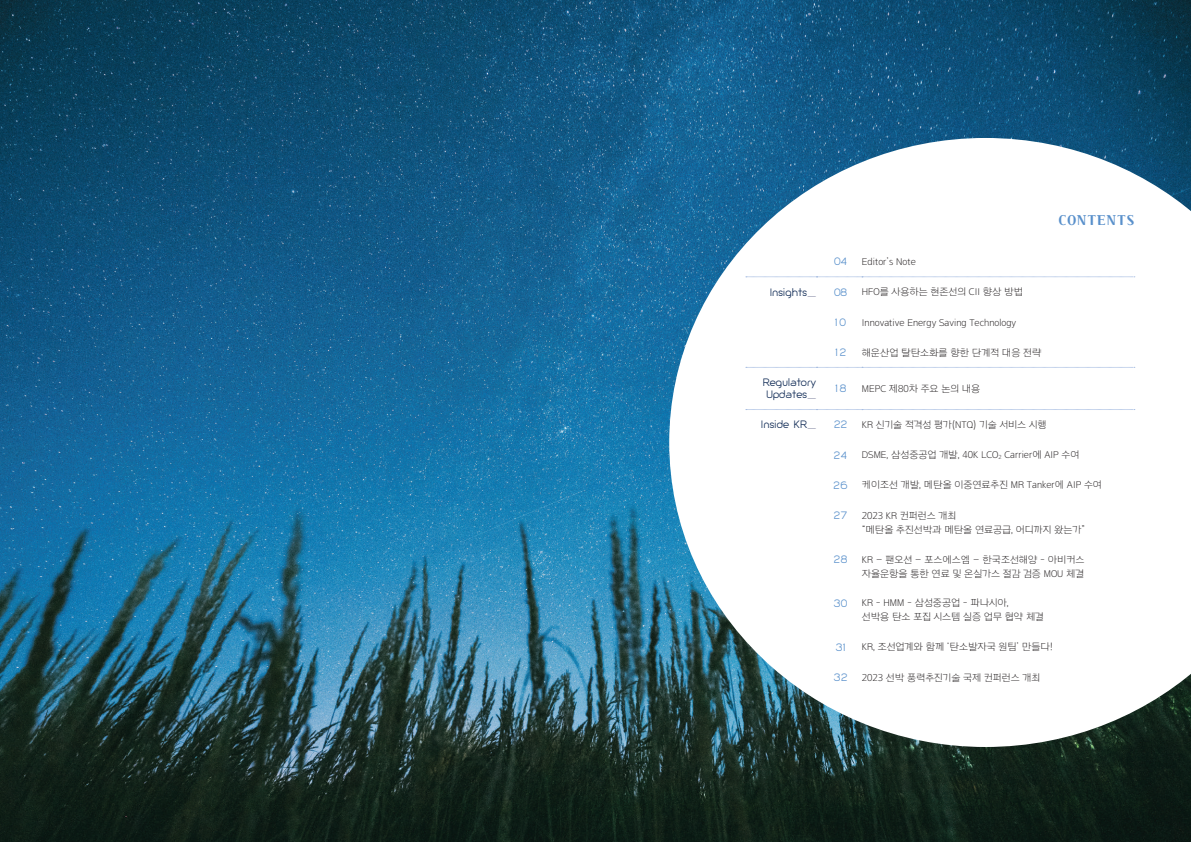
<style>
.page{position:relative;width:1191px;height:842px;background:#fff}
.page>*{position:absolute;margin:0;border:0;box-sizing:border-box;transform-origin:0 0}
.t1{font:14px "Cafe 24 Danjunghae";letter-spacing:.1em;color:#5990cb}
.t2{font:10px/14px "Arita dotum Light OTF";color:#231f20}
.t3{font:10px/12px "Giorgio";color:#0e2954;text-align:center}
.t4{font:10px "Giorgio";letter-spacing:.05em;color:#5990cb}
.s1{color:#9fa1b6}
.s2{font-size:5.8px}
</style>
<div class="page">
<img style="left:0;top:0;width:1191px;height:842px">
<svg style="left:669px;top:138px;width:522px;height:609px"></svg>
<svg style="left:746px;top:277px;width:388px;height:1px"></svg>
<svg style="left:746px;top:367px;width:388px;height:1px"></svg>
<svg style="left:746px;top:409px;width:388px;height:1px"></svg>
<p class="t4" style="left:834px;top:256px;width:15px">04</p>
<p class="t2" style="left:862px;top:255px;width:55px">Editor’s Note</p>
<h1 class="t1" style="left:1058px;top:213px;width:77px">CONTENTS</h1>
<p class="t3" style="left:769px;top:287px;width:48px">Insights<span class="s1">_</span></p>
<p class="t4" style="left:834px;top:286px;width:15px">08</p>
<p class="t2" style="left:862px;top:285px;width:163px">HFO를 사용하는 현존선의 CII 향상 방법</p>
<p class="t4" style="left:835px;top:316px;width:13px">10</p>
<p class="t2" style="left:862px;top:315px;width:156px">Innovative Energy Saving Technology</p>
<p class="t4" style="left:835px;top:346px;width:12px">12</p>
<p class="t2" style="left:862px;top:345px;width:181px">해운산업 탈탄소화를 향한 단계적 대응 전략</p>
<p class="t3" style="left:763px;top:377px;width:55px">Regulatory<br>Updates<span class="s1">_</span></p>
<p class="t4" style="left:835px;top:382px;width:13px">18</p>
<p class="t2" style="left:862px;top:382px;width:120px">MEPC 제80차 주요 논의 내용</p>
<p class="t3" style="left:761px;top:419px;width:57px">Inside KR<span class="s1">_</span></p>
<p class="t4" style="left:834px;top:418px;width:15px">22</p>
<p class="t2" style="left:862px;top:418px;width:186px">KR 신기술 적격성 평가(NTQ) 기술 서비스 시행</p>
<p class="t4" style="left:834px;top:449px;width:15px">24</p>
<p class="t2" style="left:862px;top:448px;width:219px">DSME, 삼성중공업 개발, 40K LCO<span class="s2">2</span> Carrier에 AIP 수여</p>
<p class="t4" style="left:833px;top:479px;width:15px">26</p>
<p class="t2" style="left:862px;top:478px;width:241px">케이조선 개발, 메탄올 이중연료추진 MR Tanker에 AIP 수여</p>
<p class="t4" style="left:834px;top:509px;width:15px">27</p>
<p class="t2" style="left:862px;top:508px;width:225px">2023 KR 컨퍼런스 개최<br>“메탄올 추진선박과 메탄올 연료공급, 어디까지 왔는가”</p>
<p class="t4" style="left:834px;top:553px;width:15px">28</p>
<p class="t2" style="left:862px;top:552px;width:224px">KR – 팬오션 – 포스에스엠 – 한국조선해양 - 아비커스 자율운항을 통한 연료 및 온실가스 절감 검증 MOU 체결</p>
<p class="t4" style="left:833px;top:597px;width:15px">30</p>
<p class="t2" style="left:862px;top:596px;width:183px">KR - HMM - 삼성중공업 - 파나시아,<br>선박용 탄소 포집 시스템 실증 업무 협약 체결</p>
<p class="t4" style="left:835px;top:641px;width:11px">31</p>
<p class="t2" style="left:862px;top:640px;width:193px">KR, 조선업계와 함께 ‘탄소발자국 원팀’ 만들다!</p>
<p class="t4" style="left:834px;top:671px;width:15px">32</p>
<p class="t2" style="left:862px;top:670px;width:180px">2023 선박 풍력추진기술 국제 컨퍼런스 개최</p>
</div>
